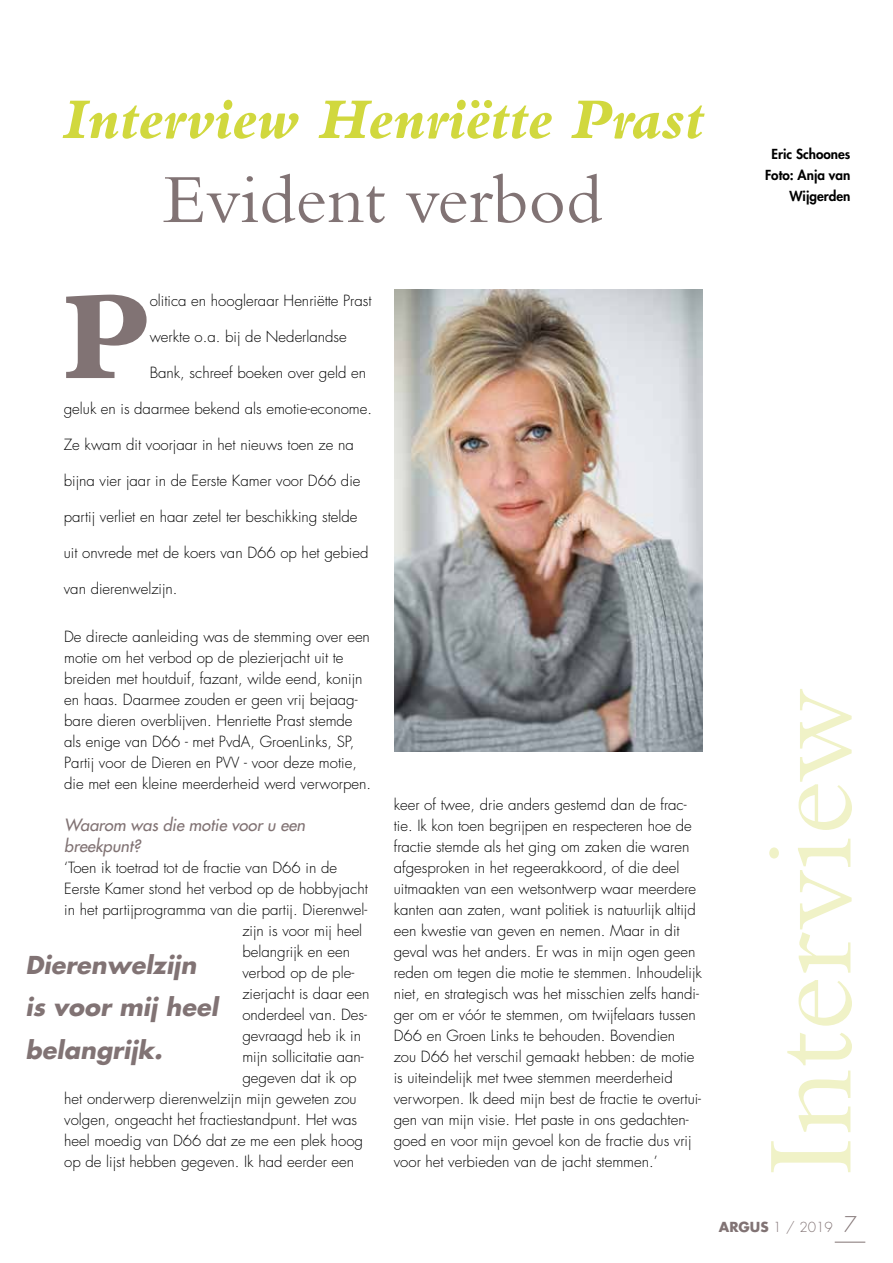
<style>
.page{position:relative;width:893px;height:1263px;background:#fff}
.page>*{position:absolute;margin:0;border:0;box-sizing:border-box;transform-origin:0 0}
.t1{font:800 130.8px "Bembo";color:#817374}
.t2{font:127.5px "Bembo";color:#f0f2c7}
.t3{font:72px "Bembo";color:#817374}
.t4{font:italic 800 60px "Bembo";color:#d1d83e}
.t5{font:italic 700 24px/42px "Futura Std";color:#817374}
.t6{font:italic 500 16.5px/21px "Futura Std";color:#817374}
.t7{font:300 15px/21px "Futura Std";color:#000}
.t8{font:800 13.5px/21px "Futura Std";color:#000;text-align:right}
.t9{font:300 13.5px "Futura Std";color:#817374}
.s1{font-weight:700}
.s2{font-size:21px}
</style>
<div class="page">
<hr style="left:835px;top:1242px;width:30px;height:1px;background:#817374">
<img style="left:394px;top:289px;width:308px;height:463px">
<h3 class="t4" style="left:63px;top:86px;width:641px">Interview Henriëtte Prast</h3>
<h3 class="t3" style="left:163px;top:157px;width:440px">Evident verbod</h3>
<p class="t8" style="left:765px;top:144px;width:87px">Eric Schoones<br>Foto: Anja van<br>Wijgerden</p>
<h1 class="t1" style="left:64px;top:263px;width:87px">P</h1>
<p class="t7" style="left:150px;top:290px;width:223px">olitica en hoogleraar Henriëtte Prast</p>
<p class="t7" style="left:150px;top:326px;width:199px">werkte o.a. bij de Nederlandse</p>
<p class="t7" style="left:150px;top:362px;width:218px">Bank, schreef boeken over geld en</p>
<p class="t7" style="left:64px;top:398px;width:310px">geluk en is daarmee bekend als emotie-econome.</p>
<p class="t7" style="left:64px;top:434px;width:292px">Ze kwam dit voorjaar in het nieuws toen ze na</p>
<p class="t7" style="left:64px;top:470px;width:298px">bijna vier jaar in de Eerste Kamer voor D66 die</p>
<p class="t7" style="left:64px;top:506px;width:295px">partij verliet en haar zetel ter beschikking stelde</p>
<p class="t7" style="left:64px;top:542px;width:306px">uit onvrede met de koers van D66 op het gebied</p>
<p class="t7" style="left:64px;top:578px;width:115px">van dierenwelzijn.</p>
<p class="t7" style="left:64px;top:626px;width:308px">De directe aanleiding was de stemming over een motie om het verbod op de plezierjacht uit te breiden met houtduif, fazant, wilde eend, konijn en haas. Daarmee zouden er geen vrij bejaag&shy;bare dieren overblijven. Henriette Prast stemde als enige van D66 - met PvdA, GroenLinks, SP, Partij voor de Dieren en PVV - voor deze motie, die met een kleine meerderheid werd verworpen.</p>
<p class="t6" style="left:64px;top:815px;width:242px">Waarom was die motie voor u een breekpunt?</p>
<p class="t7" style="left:64px;top:857px;width:274px">‘Toen ik toetrad tot de fractie van D66 in de</p>
<p class="t7" style="left:64px;top:878px;width:305px">Eerste Kamer stond het verbod op de hobbyjacht</p>
<p class="t7" style="left:64px;top:899px;width:305px">in het partijprogramma van die partij. Dierenwel-</p>
<p class="t7" style="left:242px;top:920px;width:121px">zijn is voor mij heel</p>
<p class="t7" style="left:242px;top:941px;width:109px">belangrijk en een</p>
<p class="t7" style="left:242px;top:962px;width:113px">verbod op de ple-</p>
<p class="t7" style="left:242px;top:983px;width:129px">zierjacht is daar een</p>
<p class="t7" style="left:242px;top:1004px;width:126px">onderdeel van. Des-</p>
<p class="t7" style="left:242px;top:1025px;width:120px">gevraagd heb ik in</p>
<p class="t7" style="left:242px;top:1046px;width:123px">mijn sollicitatie aan-</p>
<p class="t7" style="left:242px;top:1067px;width:116px">gegeven dat ik op</p>
<p class="t7" style="left:64px;top:1088px;width:294px">het onderwerp dierenwelzijn mijn geweten zou</p>
<p class="t7" style="left:64px;top:1109px;width:294px">volgen, ongeacht het fractiestandpunt. Het was</p>
<p class="t7" style="left:64px;top:1130px;width:300px">heel moedig van D66 dat ze me een plek hoog</p>
<p class="t7" style="left:64px;top:1151px;width:291px">op de lijst hebben gegeven. Ik had eerder een</p>
<h3 class="t5" style="left:26px;top:945px;width:194px">Dierenwelzijn is voor mij heel belangrijk.</h3>
<p class="t7" style="left:394px;top:794px;width:310px">keer of twee, drie anders gestemd dan de frac&shy;tie. Ik kon toen begrijpen en respecteren hoe de fractie stemde als het ging om zaken die waren afgesproken in het regeerakkoord, of die deel uitmaakten van een wetsontwerp waar meerdere kanten aan zaten, want politiek is natuurlijk altijd een kwestie van geven en nemen. Maar in dit geval was het anders. Er was in mijn ogen geen reden om tegen die motie te stemmen. Inhoudelijk niet, en strategisch was het misschien zelfs handi&shy;ger om er vóór te stemmen, om twijfelaars tussen D66 en Groen Links te behouden. Bovendien<br>zou D66 het verschil gemaakt hebben: de motie is uiteindelijk met twee stemmen meerderheid verworpen. Ik deed mijn best de fractie te overtui&shy;gen van mijn visie. Het paste in ons gedachten&shy;goed en voor mijn gevoel kon de fractie dus vrij voor het verbieden van de jacht stemmen.’</p>
<h2 class="t2" style="left:736px;top:1178px;width:491px;rotate:-90deg">Interview</h2>
<p class="t9" style="left:719px;top:1219px;width:140px"><span class="s1">ARGUS</span> 1 / 2019 <span class="s2">7</span></p>
</div>
